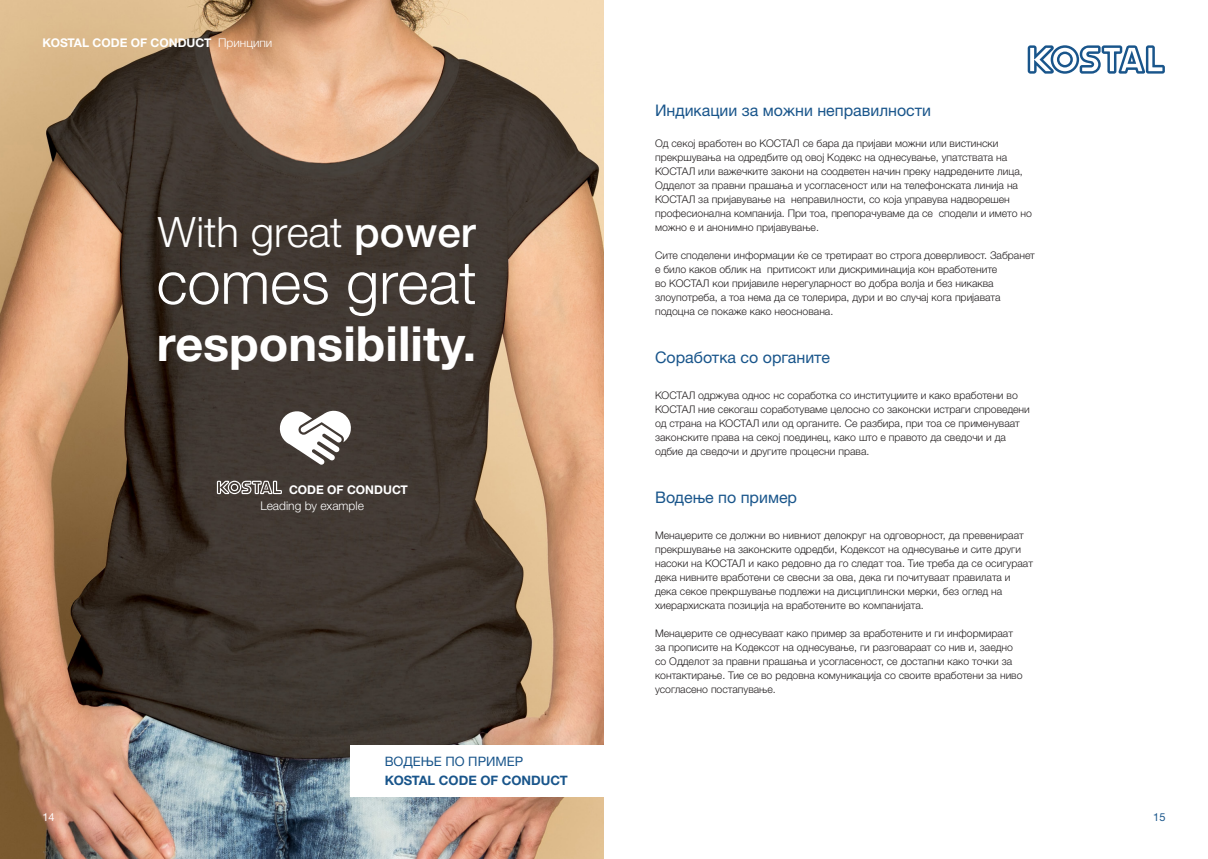
<style>
.page{position:relative;width:1208px;height:859px;background:#fff}
.page>*{position:absolute;margin:0;border:0;box-sizing:border-box;transform-origin:0 0}
.typo_shirts{font:300 59.5px "Helvetica Neue LTW1 G";color:#fff}
.typo_shirts-2{font:700 48.5px "Helvetica Neue LTW1 G";color:#fff}
.typo_shirts-3{font:300 41.9px "Helvetica Neue LTW1 G";color:#fff}
.t1{font:16px "Helvetica Neue LTW1 G";color:#19558b}
.t2{font:700 13px "Helvetica Neue LTW1 G";color:#19558b}
.t3{font:13px "Helvetica Neue LTW1 G";color:#19558b}
.t4{font:700 12px "Helvetica Neue LTW1 G";color:#fff}
.t5{font:300 12px "Helvetica Neue LTW1 G";color:#fff}
.t6{font:11px "Helvetica Neue LTW1 G";color:#fff}
.t7{font:11px "Helvetica Neue LTW1 G";color:#19558b}
.fliesstext{font:300 10.5px/14px "Helvetica Neue LTW1 G";color:#231f20}
.s1{font-weight:300}
.s2{font-weight:500}
</style>
<div class="page">
<img style="left:0;top:0;width:604px;height:859px">
<svg style="left:278px;top:410px;width:75px;height:55px"></svg>
<svg style="left:217px;top:481px;width:65px;height:13px"></svg>
<div style="left:351px;top:745px;width:253px;height:51px;background:#fff"></div>
<svg style="left:1027px;top:45px;width:137px;height:29px"></svg>
<p class="t4" style="left:43px;top:35px;width:231px">KOSTAL CODE OF CONDUCT <span class="s1">Принципи</span></p>
<p class="typo_shirts-3" style="left:158px;top:206px;width:319px">With great <span class="s2">power</span></p>
<p class="typo_shirts" style="left:157px;top:246px;width:322px">comes great</p>
<p class="typo_shirts-2" style="left:157px;top:313px;width:321px">responsibility.</p>
<p class="t4" style="left:289px;top:482px;width:120px">CODE OF CONDUCT</p>
<p class="t5" style="left:260px;top:498px;width:105px">Leading by example</p>
<p class="t3" style="left:385px;top:753px;width:140px">ВОДЕЊЕ ПО ПРИМЕР</p>
<p class="t2" style="left:385px;top:772px;width:184px">KOSTAL CODE OF CONDUCT</p>
<h3 class="t1" style="left:655px;top:101px;width:277px">Индикации за можни неправилности</h3>
<p class="fliesstext" style="left:655px;top:136px;width:378px">Од секој вработен во КОСТАЛ се бара да пријави можни или вистински прекршувања на одредбите од овој Кодекс на однесување, упатствата на КОСТАЛ или важечките закони на соодветен начин преку надредените лица, Одделот за правни прашања и усогласеност или на телефонската линија на КОСТАЛ за пријавување на неправилности, со која управува надворешен професионална компанија. При тоа, препорачуваме да се сподели и името но можно е и анонимно пријавување.</p>
<p class="fliesstext" style="left:655px;top:248px;width:381px">Сите споделени информации ќе се третираат во строга доверливост. Забранет е било каков облик на притисокт или дискриминација кон вработените<br>во КОСТАЛ кои пријавиле нерегуларност во добра волја и без никаква злоупотреба, а тоа нема да се толерира, дури и во случај кога пријавата подоцна се покаже како неоснована.</p>
<h3 class="t1" style="left:655px;top:347px;width:176px">Соработка со органите</h3>
<p class="fliesstext" style="left:655px;top:388px;width:376px">КОСТАЛ одржува однос нс соработка со институциите и како вработени во КОСТАЛ ние секогаш соработуваме целосно со законски истраги спроведени од страна на КОСТАЛ или од органите. Се разбира, при тоа се применуваат законските права на секој поединец, како што е правото да сведочи и да одбие да сведочи и другите процесни права.</p>
<h3 class="t1" style="left:655px;top:487px;width:144px">Водење по пример</h3>
<p class="fliesstext" style="left:655px;top:528px;width:379px">Менаџерите се должни во нивниот делокруг на одговорност, да превенираат прекршување на законските одредби, Кодексот на однесување и сите други насоки на КОСТАЛ и како редовно да го следат тоа. Тие треба да се осигураат дека нивните вработени се свесни за ова, дека ги почитуваат правилата и дека секое прекршување подлежи на дисциплински мерки, без оглед на хиерархиската позиција на вработените во компанијата.</p>
<p class="fliesstext" style="left:655px;top:626px;width:369px">Менаџерите се однесуваат како пример за вработените и ги информираат за прописите на Кодексот на однесување, ги разговараат со нив и, заедно со Одделот за правни прашања и усогласеност, се достапни како точки за контактирање. Тие се во редовна комуникација со своите вработени за ниво усогласено постапување.</p>
<p class="t6" style="left:43px;top:810px;width:14px">14</p>
<p class="t7" style="left:1153px;top:810px;width:14px">15</p>
</div>
